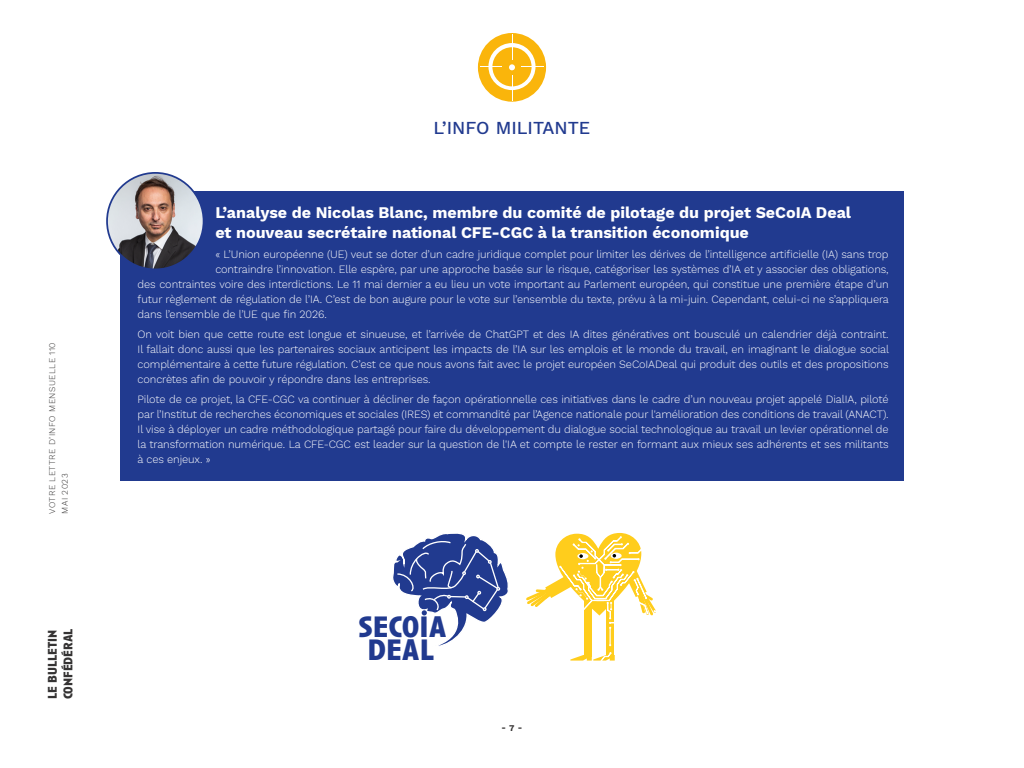
<style>
.page{position:relative;width:1024px;height:768px;background:#fff}
.page>*{position:absolute;margin:0;border:0;box-sizing:border-box;transform-origin:0 0}
.t1{font:700 30.4px/23.2px "Anisette Pro";color:#213a8f;text-align:center}
.t2{font:500 18px "Work Sans";color:#213a8f}
.t3{font:700 16px/20px "Work Sans";color:#fff}
.t4{font:700 13px/15.6px "Anisette Pro";color:#353333}
.t5{font:300 11px/15px "Work Sans";letter-spacing:-.01em;color:#fff;text-align:justify}
.t6{font:300 8.6px/12.7px "Work Sans";letter-spacing:.05em;color:#353333}
.t7{font:700 8.6px "Work Sans";color:#353333}
</style>
<div class="page">
<svg style="left:478px;top:33px;width:68px;height:69px"></svg>
<svg style="left:480px;top:34px;width:64px;height:66px"></svg>
<div style="left:121px;top:192px;width:783px;height:289px;background:#213a8f"></div>
<img style="left:107px;top:173px;width:97px;height:96px;border-radius:48px">
<div style="left:106px;top:172px;width:98px;height:98px;border:2px solid #213a8f;border-radius:50%"></div>
<svg style="left:393px;top:533px;width:115px;height:113px"></svg>
<div style="left:607px;top:561px;width:7px;height:95px;background:#ffcd1c"></div>
<div style="left:584px;top:561px;width:7px;height:95px;background:#ffcd1c"></div>
<svg style="left:526px;top:533px;width:130px;height:113px"></svg>
<svg style="left:570px;top:652px;width:45px;height:9px"></svg>
<p class="t6" style="left:46px;top:514px;width:173px;rotate:-90deg">VOTRE LETTRE D’INFO MENSUELLE 110<br>MAI 2023</p>
<p class="t4" style="left:44px;top:699px;width:72px;rotate:-90deg">LE BULLETIN<br>CONFÉDÉRAL</p>
<h2 class="t2" style="left:434px;top:117px;width:158px">L’INFO MILITANTE</h2>
<h3 class="t3" style="left:215px;top:203px;width:637px">L’analyse de Nicolas Blanc, membre du comité de pilotage du projet SeCoIA Deal et nouveau secrétaire national CFE-CGC à la transition économique</h3>
<p class="t5" style="left:215px;top:247px;width:675px">« L’Union européenne (UE) veut se doter d’un cadre juridique complet pour limiter les dérives de l’intelligence artificielle (IA) sans trop</p>
<p class="t5" style="left:215px;top:262px;width:675px">contraindre l’innovation. Elle espère, par une approche basée sur le risque, catégoriser les systèmes d’IA et y associer des obligations,</p>
<p class="t5" style="left:138px;top:277px;width:753px">des contraintes voire des interdictions. Le 11 mai dernier a eu lieu un vote important au Parlement européen, qui constitue une première étape d’un</p>
<p class="t5" style="left:138px;top:292px;width:753px">futur règlement de régulation de l’IA. C’est de bon augure pour le vote sur l’ensemble du texte, prévu à la mi-juin. Cependant, celui-ci ne s’appliquera</p>
<p class="t5" style="left:138px;top:307px;width:191px">dans l’ensemble de l’UE que fin 2026.</p>
<p class="t5" style="left:138px;top:327px;width:753px">On voit bien que cette route est longue et sinueuse, et l’arrivée de ChatGPT et des IA dites génératives ont bousculé un calendrier déjà contraint.<br>Il fallait donc aussi que les partenaires sociaux anticipent les impacts de l’IA sur les emplois et le monde du travail, en imaginant le dialogue social complémentaire à cette future régulation. C’est ce que nous avons fait avec le projet européen SeCoIADeal qui produit des outils et des propositions concrètes afin de pouvoir y répondre dans les entreprises.</p>
<p class="t5" style="left:138px;top:392px;width:753px">Pilote de ce projet, la CFE-CGC va continuer à décliner de façon opérationnelle ces initiatives dans le cadre d’un nouveau projet appelé DialIA, piloté par l’Institut de recherches économiques et sociales (IRES) et commandité par l’Agence nationale pour l'amélioration des conditions de travail (ANACT).<br>Il vise à déployer un cadre méthodologique partagé pour faire du développement du dialogue social technologique au travail un levier opérationnel de la transformation numérique. La CFE-CGC est leader sur la question de l'IA et compte le rester en formant aux mieux ses adhérents et ses militants à ces enjeux. »</p>
<h1 class="t1" style="left:358px;top:613px;width:90px">SECOIA<br>DEAL</h1>
<p class="t7" style="left:502px;top:723px;width:22px">- 7 -</p>
</div>
